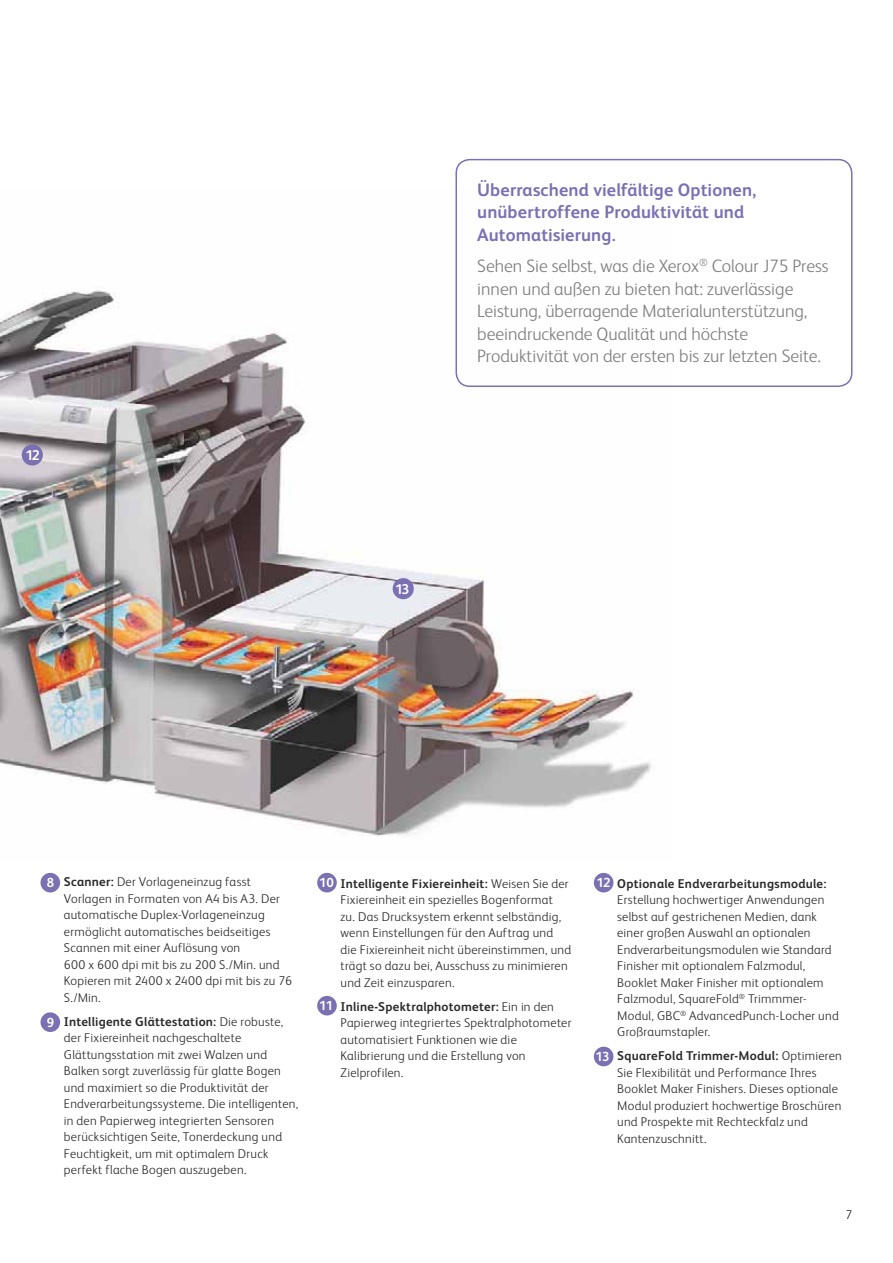
<style>
.page{position:relative;width:893px;height:1263px;background:#fff}
.page>*{position:absolute;margin:0;border:0;box-sizing:border-box;transform-origin:0 0}
.t1{font:300 18px/22.5px "Xerox Sans";color:#7f7e7e}
.t2{font:700 18px/22.5px "Xerox Sans";letter-spacing:.005em;color:#7b70b2}
.t3{font:700 14.25px "Xerox Sans";color:#fffffe}
.t4{font:300 12.75px/16.5px "Xerox Sans";letter-spacing:.02em;color:#292b2a}
.s1{font-weight:700;font-size:13.2px;color:#fffffe}
.s2{font-weight:700}
</style>
<div class="page">
<img style="left:0;top:290px;width:652px;height:546px">
<div style="left:22px;top:444px;width:21px;height:22px;background:#7b70b2;border-radius:50%"></div>
<div style="left:392px;top:578px;width:22px;height:21px;background:#7b70b2;border-radius:50%"></div>
<div style="left:455px;top:159px;width:397px;height:228px;border:2px solid #7b70b2;border-radius:13px"></div>
<div style="left:40px;top:873px;width:20px;height:19px;background:#7b70b2;border-radius:50%"></div>
<div style="left:40px;top:1012px;width:20px;height:20px;background:#7b70b2;border-radius:50%"></div>
<div style="left:317px;top:873px;width:20px;height:19px;background:#7b70b2;border-radius:50%"></div>
<div style="left:317px;top:996px;width:20px;height:19px;background:#7b70b2;border-radius:50%"></div>
<div style="left:594px;top:873px;width:19px;height:19px;background:#7b70b2;border-radius:50%"></div>
<div style="left:594px;top:1047px;width:19px;height:19px;background:#7b70b2;border-radius:50%"></div>
<p class="t3" style="left:25px;top:450px;width:16px">12</p>
<h1 class="t2" style="left:477px;top:180px;width:280px">Überraschend vielfältige Optionen, unübertroffene Produktivität und<br>Automatisierung.</h1>
<h1 class="t1" style="left:477px;top:257px;width:353px">Sehen Sie selbst, was die Xerox<sup>®</sup> Colour J75 Press innen und außen zu bieten hat: zuverlässige Leistung, überragende Materialunterstützung, beeindruckende Qualität und höchste Produktivität von der ersten bis zur letzten Seite.</h1>
<p class="t3" style="left:395px;top:583px;width:16px">13</p>
<p class="t4" style="left:64px;top:875px;width:229px;text-indent:-17px"><span class="s1">8</span> <span class="s2">Scanner:</span> Der Vorlageneinzug fasst Vorlagen in Formaten von A4 bis A3. Der automatische Duplex-Vorlageneinzug ermöglicht automatisches beidseitiges Scannen mit einer Auflösung von<br>600 x 600 dpi mit bis zu 200 S./Min. und Kopieren mit 2400 x 2400 dpi mit bis zu 76<br>S./Min.</p>
<p class="t4" style="left:64px;top:1015px;width:236px;text-indent:-17px"><span class="s1">9</span> <span class="s2">Intelligente Glättestation:</span> Die robuste, der Fixiereinheit nachgeschaltete Glättungsstation mit zwei Walzen und Balken sorgt zuverlässig für glatte Bogen und maximiert so die Produktivität der Endverarbeitungssysteme. Die intelligenten, in den Papierweg integrierten Sensoren berücksichtigen Seite, Tonerdeckung und Feuchtigkeit, um mit optimalem Druck perfekt flache Bogen auszugeben.</p>
<p class="t4" style="left:340px;top:877px;width:232px;text-indent:-21px"><span class="s1">10</span> <span class="s2">Intelligente Fixiereinheit:</span> Weisen Sie der Fixiereinheit ein spezielles Bogenformat<br>zu. Das Drucksystem erkennt selbständig, wenn Einstellungen für den Auftrag und die Fixiereinheit nicht übereinstimmen, und trägt so dazu bei, Ausschuss zu minimieren und Zeit einzusparen.</p>
<p class="t4" style="left:340px;top:1000px;width:232px;text-indent:-21px"><span class="s1">11</span> <span class="s2">Inline-Spektralphotometer:</span> Ein in den Papierweg integriertes Spektralphotometer automatisiert Funktionen wie die Kalibrierung und die Erstellung von Zielprofilen.</p>
<p class="t4" style="left:617px;top:877px;width:223px;text-indent:-21px"><span class="s1">12</span> <span class="s2">Optionale Endverarbeitungsmodule:<br></span>Erstellung hochwertiger Anwendungen selbst auf gestrichenen Medien, dank einer großen Auswahl an optionalen Endverarbeitungsmodulen wie Standard Finisher mit optionalem Falzmodul, Booklet Maker Finisher mit optionalem Falzmodul, SquareFold<sup>®</sup> Trimmmer-Modul, GBC<sup>®</sup> AdvancedPunch-Locher und Großraumstapler.</p>
<p class="t4" style="left:617px;top:1049px;width:226px;text-indent:-22px"><span class="s1">13</span> <span class="s2">SquareFold Trimmer-Modul:</span> Optimieren Sie Flexibilität und Performance Ihres Booklet Maker Finishers. Dieses optionale Modul produziert hochwertige Broschüren und Prospekte mit Rechteckfalz und Kantenzuschnitt.</p>
<p class="t4" style="left:845px;top:1208px;width:8px">7</p>
</div>
